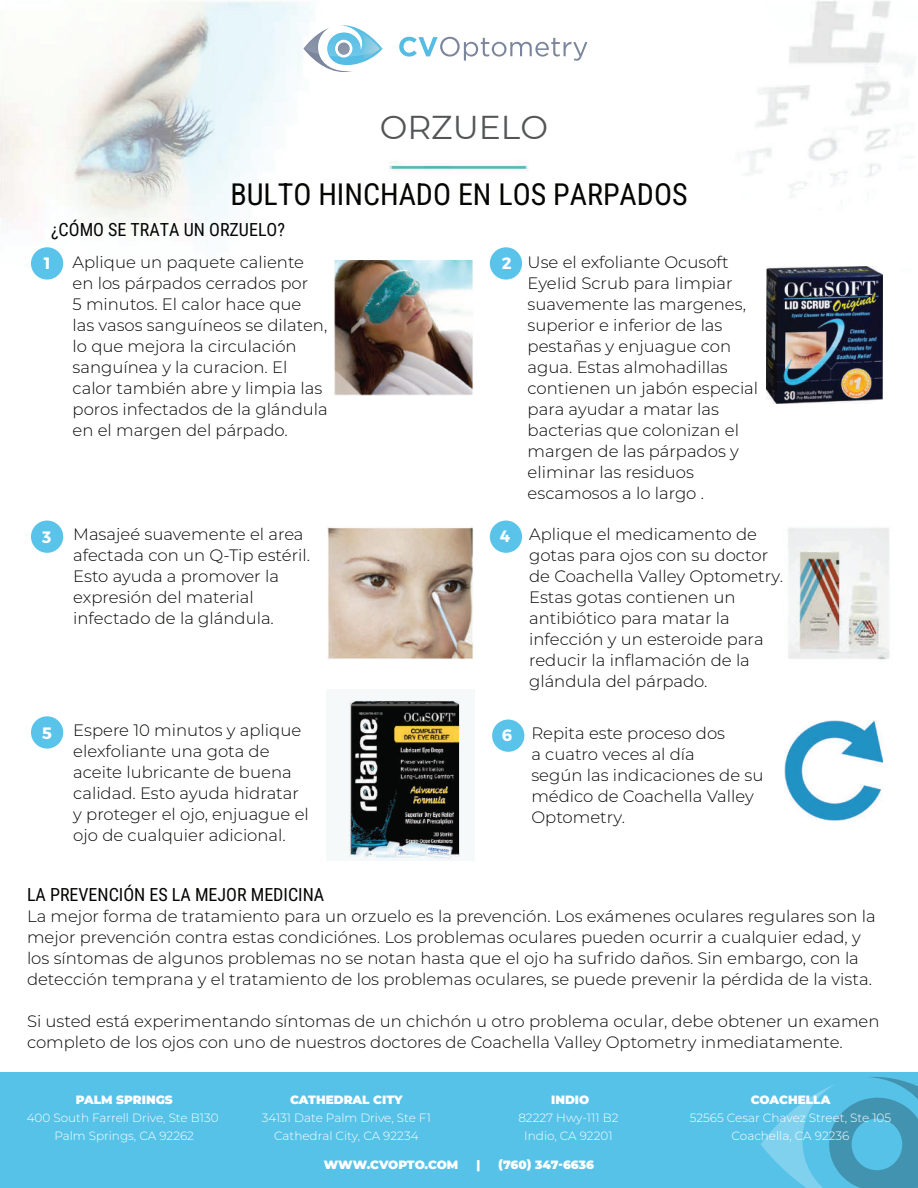
<style>
.page{position:relative;width:918px;height:1188px;background:#fff}
.page>*{position:absolute;margin:0;border:0;box-sizing:border-box;transform-origin:0 0}
.t1{font:33px "Montserrat";color:#545557}
.t2{font:30px "Roboto Condensed";color:#050504}
.t3{font:18px "Roboto Condensed";color:#050504}
.t4{font:300 16.5px/21px "Montserrat";color:#050504}
.t5{font:700 16.5px "Montserrat";color:#fff}
.t6{font:300 12px/18px "Montserrat";color:#fff;text-align:center}
.t7{font:900 12px "Montserrat";color:#fff}
</style>
<div class="page">
<img style="left:0;top:0;width:910px;height:275px">
<div style="left:0;top:1072px;width:918px;height:116px;background:#57c2e8"></div>
<svg style="left:761px;top:1077px;width:157px;height:111px"></svg>
<img style="left:126px;top:25px;width:87px;height:166px">
<svg style="left:304px;top:25px;width:79px;height:51px"></svg>
<svg style="left:399px;top:37px;width:188px;height:24px"></svg>
<img style="left:333px;top:261px;width:141px;height:134px">
<img style="left:767px;top:267px;width:115px;height:137px">
<div style="left:31px;top:247px;width:32px;height:33px;background:#59c3e9;border-radius:50%"></div>
<div style="left:31px;top:521px;width:32px;height:32px;background:#59c3e9;border-radius:50%"></div>
<div style="left:490px;top:247px;width:32px;height:33px;background:#59c3e9;border-radius:50%"></div>
<img style="left:349px;top:700px;width:111px;height:161px">
<div style="left:31px;top:716px;width:32px;height:33px;background:#59c3e9;border-radius:50%"></div>
<img style="left:785px;top:720px;width:98px;height:100px">
<div style="left:492px;top:720px;width:32px;height:32px;background:#59c3e9;border-radius:50%"></div>
<img style="left:788px;top:528px;width:102px;height:132px">
<img style="left:799px;top:552px;width:41px;height:49px">
<div style="left:490px;top:521px;width:32px;height:32px;background:#59c3e9;border-radius:50%"></div>
<img style="left:327px;top:527px;width:147px;height:132px">
<h1 class="t1" style="left:380px;top:105px;width:170px">ORZUELO</h1>
<h2 class="t2" style="left:230px;top:173px;width:459px">BULTO HINCHADO EN LOS PARPADOS</h2>
<p class="t3" style="left:51px;top:217px;width:235px">¿CÓMO SE TRATA UN ORZUELO?</p>
<p class="t5" style="left:44px;top:253px;width:8px">1</p>
<p class="t4" style="left:73px;top:251px;width:257px">Aplique un paquete caliente en los párpados cerrados por<br>5 minutos. El calor hace que<br>las vasos sanguíneos se dilaten, lo que mejora la circulación sanguínea y la curacion. El calor también abre y limpia las poros infectados de la glándula en el margen del párpado.</p>
<p class="t5" style="left:502px;top:253px;width:11px">2</p>
<p class="t4" style="left:528px;top:251px;width:232px">Use el exfoliante Ocusoft<br>EyeIid Scrub para Iimpiar suavemente las margenes, superior e inferior de las pestañas y enjuague con agua. Estas almohadillas contienen un jabón especial para ayudar a matar las bacterias que colonizan el margen de las párpados y eliminar las residuos escamosos a lo largo .</p>
<p class="t5" style="left:42px;top:527px;width:11px">3</p>
<p class="t4" style="left:73px;top:523px;width:238px">Masajeé suavemente el area afectada con un Q-Tip estéril.<br>Esto ayuda a promover la expresión del material infectado de la glándula.</p>
<p class="t5" style="left:500px;top:526px;width:12px">4</p>
<p class="t4" style="left:529px;top:523px;width:255px">Aplique el medicamento de gotas para ojos con su doctor de Coachella Valley Optometry.<br>Estas gotas contienen un antibiótico para matar la infección y un esteroide para reducir la inflamación de la glándula del párpado.</p>
<p class="t4" style="left:73px;top:719px;width:237px">Espere 10 minutos y aplique elexfoliante una gota de aceite lubricante de buena calidad. Esto ayuda hidratar y proteger el ojo, enjuague el ojo de cualquier adicional.</p>
<p class="t5" style="left:42px;top:723px;width:11px">5</p>
<p class="t4" style="left:531px;top:722px;width:234px">Repita este proceso dos<br>a cuatro veces al día<br>según las indicaciones de su médico de Coachella Valley<br>Optometry.</p>
<p class="t5" style="left:502px;top:725px;width:12px">6</p>
<p class="t3" style="left:27px;top:882px;width:299px">LA PREVENCIÓN ES LA MEJOR MEDICINA</p>
<p class="t4" style="left:27px;top:905px;width:850px">La mejor forma de tratamiento para un orzuelo es la prevención. Los exámenes oculares regulares son la mejor prevención contra estas condiciónes. Los problemas oculares pueden ocurrir a cualquier edad, y los síntomas de algunos problemas no se notan hasta que el ojo ha sufrido daños. Sin embargo, con la detección temprana y el tratamiento de los problemas oculares, se puede prevenir la pérdida de la vista.</p>
<p class="t4" style="left:27px;top:1010px;width:854px">Si usted está experimentando síntomas de un chichón u otro problema ocular, debe obtener un examen completo de los ojos con uno de nuestros doctores de Coachella Valley Optometry inmediatamente.</p>
<p class="t7" style="left:76px;top:1091px;width:99px">PALM SPRINGS</p>
<p class="t6" style="left:27px;top:1109px;width:193px">400 South Farrell Drive, Ste B130<br>Palm Springs, CA 92262</p>
<p class="t7" style="left:290px;top:1091px;width:114px">CATHEDRAL CITY</p>
<p class="t6" style="left:262px;top:1109px;width:171px">34131 Date Palm Drive, Ste F1<br>Cathedral City, CA 92234</p>
<p class="t7" style="left:551px;top:1091px;width:40px">INDIO</p>
<p class="t6" style="left:518px;top:1109px;width:102px">82227 Hwy-111 B2<br>Indio, CA 92201</p>
<p class="t7" style="left:324px;top:1155px;width:136px">WWW.CVOPTO.COM</p>
<p class="t7" style="left:476px;top:1155px;width:5px">|</p>
<p class="t7" style="left:498px;top:1155px;width:97px">(760) 347-6636</p>
<p class="t7" style="left:751px;top:1091px;width:81px">COACHELLA</p>
<p class="t6" style="left:690px;top:1109px;width:203px">52565 Cesar Chavez Street, Ste 105<br>Coachella, CA 92236</p>
</div>
